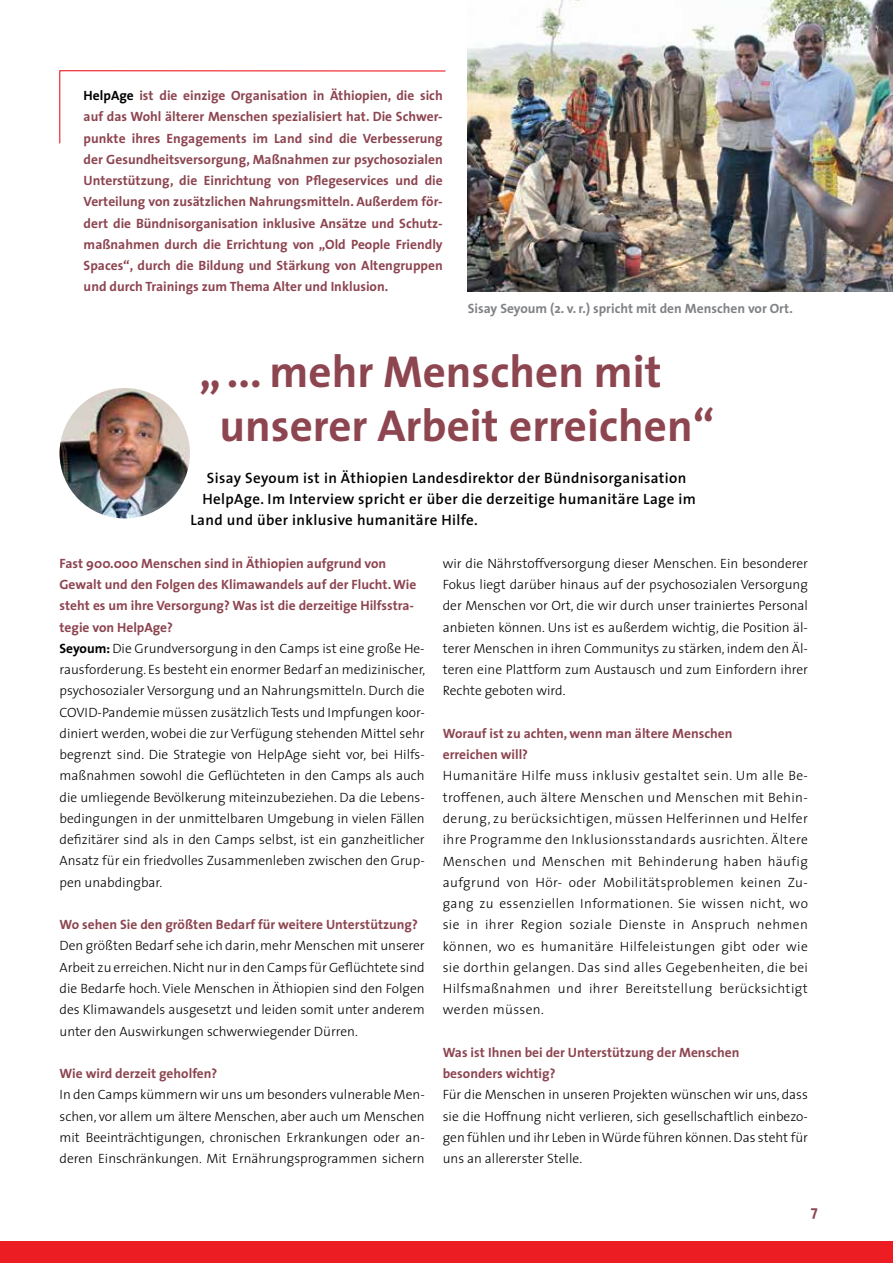
<style>
.page{position:relative;width:893px;height:1263px;background:#fff}
.page>*{position:absolute;margin:0;border:0;box-sizing:border-box;transform-origin:0 0}
.t1{font:700 45px/54px "The Sans";color:#8d4550}
.t2{font:600 15px "The Sans";letter-spacing:.025em;color:#000}
.t3{font:700 15px "The Sans";color:#8d4550}
.t4{font:300 13.5px/21.3px "The Sans";color:#000;text-align:justify}
.t5{font:700 13.5px/21.3px "The Sans";color:#8d4550}
.t6{font:700 13.5px "The Sans";color:#808285}
.s1{color:#000}
.s2{font-weight:700;color:#8d4550}
.s3{font-weight:700}
</style>
<div class="page">
<div style="left:0;top:1242px;width:893px;height:21px;background:#ed1d24"></div>
<img style="left:468px;top:0;width:425px;height:291px">
<img style="left:60px;top:388px;width:130px;height:130px;border-radius:65px">
<svg style="left:59px;top:70px;width:387px;height:74px"></svg>
<p class="t5" style="left:84px;top:85px;width:361px;text-align:justify"><span class="s1">HelpAge</span> ist die einzige Organisation in Äthiopien, die sich auf das Wohl älterer Menschen spezialisiert hat. Die Schwer&shy;punkte ihres Engagements im Land sind die Verbesserung der Gesundheitsversorgung, Maßnahmen zur psychosozialen Unterstützung, die Einrichtung von Pflegeservices und die Verteilung von zusätzlichen Nahrungsmitteln. Außerdem för&shy;dert die Bündnisorganisation inklusive Ansätze und Schutz&shy;maßnahmen durch die Errichtung von „Old People Friendly Spaces“, durch die Bildung und Stärkung von Altengruppen und durch Trainings zum Thema Alter und Inklusion.</p>
<p class="t6" style="left:468px;top:297px;width:327px">Sisay Seyoum (2. v. r.) spricht mit den Menschen vor Ort.</p>
<h1 class="t1" style="left:220px;top:344px;width:496px;text-indent:-20px">„ ... mehr Menschen mit unserer Arbeit erreichen“</h1>
<p class="t2" style="left:207px;top:465px;width:481px">Sisay Seyoum ist in Äthiopien Landesdirektor der Bündnisorganisation</p>
<p class="t2" style="left:202px;top:486px;width:495px">HelpAge. Im Interview spricht er über die derzeitige humanitäre Lage im</p>
<p class="t2" style="left:190px;top:508px;width:289px">Land und über inklusive humanitäre Hilfe.</p>
<p class="t4" style="left:60px;top:552px;width:367px;text-align:left"><span class="s2">Fast 900.000 Menschen sind in Äthiopien aufgrund von Gewalt und den Folgen des Klimawandels auf der Flucht. Wie steht es um ihre Versorgung? Was ist die derzeitige Hilfsstra&shy;tegie von HelpAge?<br></span><span class="s3">Seyoum:</span> Die Grundversorgung in den Camps ist eine große He&shy;rausforderung. Es besteht ein enormer Bedarf an medizinischer, psychosozialer Versorgung und an Nahrungsmitteln. Durch die COVID-Pandemie müssen zusätzlich Tests und Impfungen koor&shy;diniert werden, wobei die zur Verfügung stehenden Mittel sehr begrenzt sind. Die Strategie von HelpAge sieht vor, bei Hilfs&shy;maßnahmen sowohl die Geflüchteten in den Camps als auch die umliegende Bevölkerung miteinzubeziehen. Da die Lebens&shy;bedingungen in der unmittelbaren Umgebung in vielen Fällen defizitärer sind als in den Camps selbst, ist ein ganzheitlicher Ansatz für ein friedvolles Zusammenleben zwischen den Grup&shy;pen unabdingbar.</p>
<p class="t5" style="left:60px;top:914px;width:360px">Wo sehen Sie den größten Bedarf für weitere Unterstützung?</p>
<p class="t4" style="left:60px;top:935px;width:367px">Den größten Bedarf sehe ich darin, mehr Menschen mit unserer Arbeit zu erreichen. Nicht nur in den Camps für Geflüchtete sind die Bedarfe hoch. Viele Menschen in Äthiopien sind den Folgen des Klimawandels ausgesetzt und leiden somit unter anderem unter den Auswirkungen schwerwiegender Dürren.</p>
<p class="t5" style="left:60px;top:1062px;width:159px">Wie wird derzeit geholfen?</p>
<p class="t4" style="left:60px;top:1084px;width:367px">In den Camps kümmern wir uns um besonders vulnerable Men&shy;schen, vor allem um ältere Menschen, aber auch um Menschen mit Beeinträchtigungen, chronischen Erkrankungen oder an&shy;deren Einschränkungen. Mit Ernährungsprogrammen sichern</p>
<p class="t4" style="left:443px;top:552px;width:367px">wir die Nährstoffversorgung dieser Menschen. Ein besonderer Fokus liegt darüber hinaus auf der psychosozialen Versorgung der Menschen vor Ort, die wir durch unser trainiertes Personal anbieten können. Uns ist es außerdem wichtig, die Position äl&shy;terer Menschen in ihren Communitys zu stärken, indem den Äl&shy;teren eine Plattform zum Austausch und zum Einfordern ihrer Rechte geboten wird.</p>
<p class="t5" style="left:443px;top:722px;width:291px">Worauf ist zu achten, wenn man ältere Menschen erreichen will?</p>
<p class="t4" style="left:443px;top:765px;width:367px">Humanitäre Hilfe muss inklusiv gestaltet sein. Um alle Be&shy;troffenen, auch ältere Menschen und Menschen mit Behin&shy;derung, zu berücksichtigen, müssen Helferinnen und Helfer ihre Programme den Inklusionsstandards ausrichten. Ältere Menschen und Menschen mit Behinderung haben häufig aufgrund von Hör- oder Mobilitätsproblemen keinen Zu&shy;gang zu essenziellen Informationen. Sie wissen nicht, wo sie in ihrer Region soziale Dienste in Anspruch nehmen können, wo es humanitäre Hilfeleistungen gibt oder wie sie dorthin gelangen. Das sind alles Gegebenheiten, die bei Hilfsmaßnahmen und ihrer Bereitstellung berücksichtigt werden müssen.</p>
<p class="t5" style="left:443px;top:1041px;width:298px">Was ist Ihnen bei der Unterstützung der Menschen besonders wichtig?</p>
<p class="t4" style="left:443px;top:1084px;width:367px">Für die Menschen in unseren Projekten wünschen wir uns, dass sie die Hoffnung nicht verlieren, sich gesellschaftlich einbezo&shy;gen fühlen und ihr Leben in Würde führen können. Das steht für uns an allererster Stelle.</p>
<p class="t3" style="left:811px;top:1199px;width:8px">7</p>
</div>
